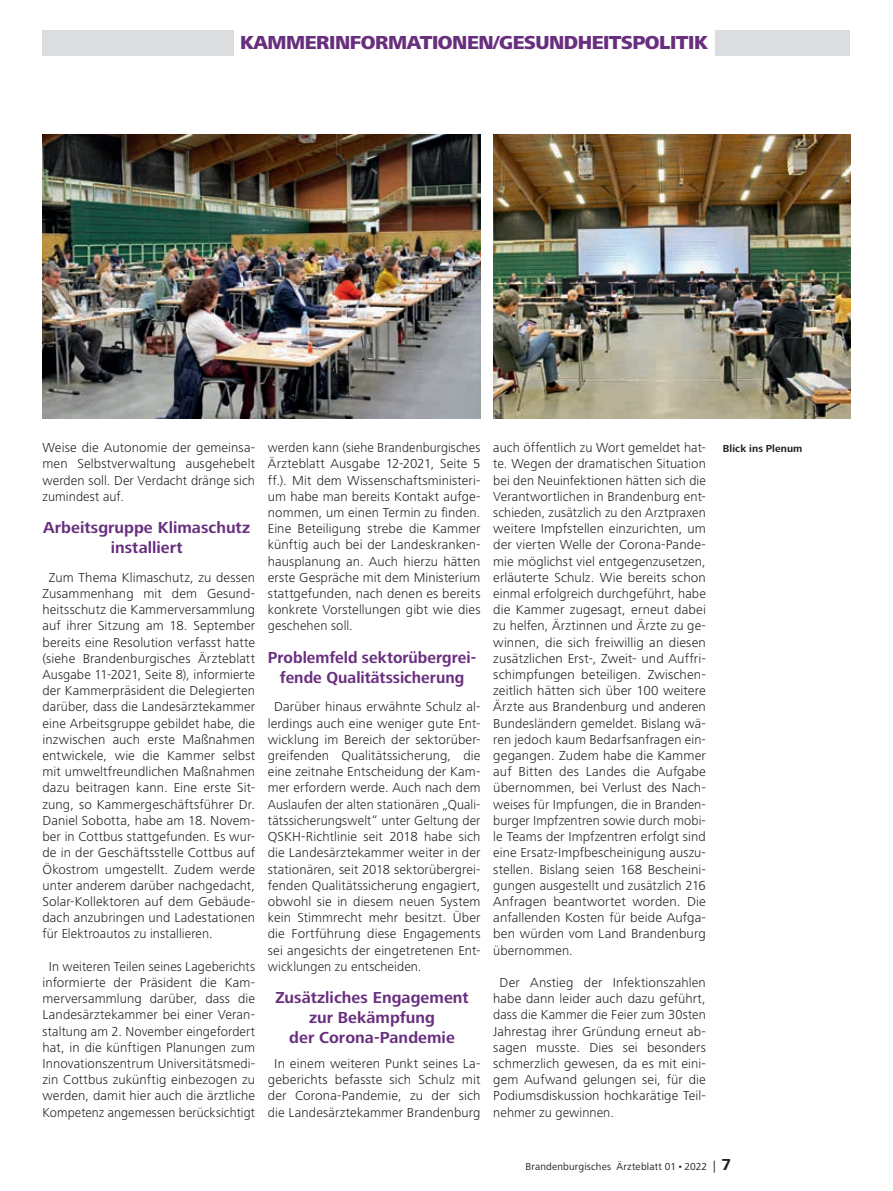
<style>
.page{position:relative;width:893px;height:1191px;background:#fff}
.page>*{position:absolute;margin:0;border:0;box-sizing:border-box;transform-origin:0 0}
.t1{font:800 19.5px "Frutiger Next LT";letter-spacing:-.025em;color:#692f7f}
.t2{font:700 16.5px/19.8px "Frutiger Next LT";color:#692f7f;text-align:center}
.t3{font:300 13.5px/16.2px "Frutiger Next LT";letter-spacing:.005em;color:#231f20;text-align:justify}
.t4{font:300 13.5px/16.2px "Frutiger Next LT";letter-spacing:.005em;color:#231f20;text-align:center;scale:1.04 1}
.t5{font:10.5px "Frutiger Next LT";letter-spacing:.015em;color:#231f20}
.t6{font:700 10.5px "Frutiger Next LT";letter-spacing:.01em;color:#231f20}
.s1{font-size:12px}
.s2{font-weight:700;font-size:16.5px}
</style>
<div class="page">
<div style="left:43px;top:30px;width:807px;height:25px;background:#dcdddf"></div>
<div style="left:234px;top:29px;width:480px;height:27px;background:#fff"></div>
<img style="left:43px;top:134px;width:437px;height:284px">
<img style="left:493px;top:134px;width:357px;height:284px">
<h1 class="t1" style="left:240px;top:32px;width:469px">KAMMERINFORMATIONEN/GESUNDHEITSPOLITIK</h1>
<p class="t3" style="left:43px;top:439px;width:214px">Weise die Autonomie der gemeinsa&shy;men Selbstverwaltung ausgehebelt werden soll. Der Verdacht dränge sich zumindest auf.</p>
<p class="t2" style="left:43px;top:518px;width:208px">Arbeitsgruppe Klimaschutz installiert</p>
<p class="t3" style="left:43px;top:569px;width:214px;text-indent:6px">Zum Thema Klimaschutz, zu dessen Zusammenhang mit dem Gesund&shy;heitsschutz die Kammerversammlung auf ihrer Sitzung am 18. September bereits eine Resolution verfasst hatte (siehe Brandenburgisches Ärzteblatt Ausgabe 11-2021, Seite 8), informierte der Kammerpräsident die Delegierten darüber, dass die Landesärztekammer eine Arbeitsgruppe gebildet habe, die inzwischen auch erste Maßnahmen entwickele, wie die Kammer selbst mit umweltfreundlichen Maßnahmen dazu beitragen kann. Eine erste Sit&shy;zung, so Kammergeschäftsführer Dr.<br>Daniel Sobotta, habe am 18. Novem&shy;ber in Cottbus stattgefunden. Es wur&shy;de in der Geschäftsstelle Cottbus auf Ökostrom umgestellt. Zudem werde unter anderem darüber nachgedacht, Solar-Kollektoren auf dem Gebäude&shy;dach anzubringen und Ladestationen für Elektroautos zu installieren.</p>
<p class="t3" style="left:43px;top:958px;width:214px;text-align:center">In weiteren Teilen seines Lageberichts informierte der Präsident die Kam&shy;merversammlung darüber, dass die Landesärztekammer bei einer Veran&shy;staltung am 2. November eingefordert hat, in die künftigen Planungen zum Innovationszentrum Universitätsmedi&shy;zin Cottbus zukünftig einbezogen zu werden, damit hier auch die ärztliche Kompetenz angemessen berücksichtigt</p>
<p class="t3" style="left:268px;top:439px;width:214px">werden kann (siehe Brandenburgisches Ärzteblatt Ausgabe 12-2021, Seite 5 ff.). Mit dem Wissenschaftsministeri&shy;um habe man bereits Kontakt aufge&shy;nommen, um einen Termin zu finden.<br>Eine Beteiligung strebe die Kammer künftig auch bei der Landeskranken&shy;hausplanung an. Auch hierzu hätten erste Gespräche mit dem Ministerium stattgefunden, nach denen es bereits konkrete Vorstellungen gibt wie dies geschehen soll.</p>
<p class="t2" style="left:268px;top:647px;width:210px">Problemfeld sektorübergrei&shy;fende Qualitätssicherung</p>
<p class="t3" style="left:268px;top:699px;width:214px;text-indent:6px">Darüber hinaus erwähnte Schulz al&shy;lerdings auch eine weniger gute Ent&shy;wicklung im Bereich der sektorüber&shy;greifenden Qualitätssicherung, die eine zeitnahe Entscheidung der Kam&shy;mer erfordern werde. Auch nach dem Auslaufen der alten stationären „Quali&shy;tätssicherungswelt“ unter Geltung der QSKH-Richtlinie seit 2018 habe sich die Landesärztekammer weiter in der stationären, seit 2018 sektorübergrei&shy;fenden Qualitätssicherung engagiert, obwohl sie in diesem neuen System kein Stimmrecht mehr besitzt. Über die Fortführung diese Engagements sei angesichts der eingetretenen Ent&shy;wicklungen zu entscheiden.</p>
<p class="t2" style="left:275px;top:987px;width:195px">Zusätzliches Engagement zur Bekämpfung<br>der Corona-Pandemie</p>
<p class="t4" style="left:268px;top:1055px;width:206px">In einem weiteren Punkt seines La&shy;geberichts befasste sich Schulz mit der Corona-Pandemie, zu der sich die Landesärztekammer Brandenburg</p>
<p class="t3" style="left:493px;top:439px;width:214px">auch öffentlich zu Wort gemeldet hat&shy;te. Wegen der dramatischen Situation bei den Neuinfektionen hätten sich die Verantwortlichen in Brandenburg ent&shy;schieden, zusätzlich zu den Arztpraxen weitere Impfstellen einzurichten, um der vierten Welle der Corona-Pande&shy;mie möglichst viel entgegenzusetzen, erläuterte Schulz. Wie bereits schon einmal erfolgreich durchgeführt, habe die Kammer zugesagt, erneut dabei zu helfen, Ärztinnen und Ärzte zu ge&shy;winnen, die sich freiwillig an diesen zusätzlichen Erst-, Zweit- und Auffri&shy;schimpfungen beteiligen. Zwischen&shy;zeitlich hätten sich über 100 weitere Ärzte aus Brandenburg und anderen Bundesländern gemeldet. Bislang wä&shy;ren jedoch kaum Bedarfsanfragen ein&shy;gegangen. Zudem habe die Kammer auf Bitten des Landes die Aufgabe übernommen, bei Verlust des Nach&shy;weises für Impfungen, die in Branden&shy;burger Impfzentren sowie durch mobi&shy;le Teams der Impfzentren erfolgt sind eine Ersatz-Impfbescheinigung auszu&shy;stellen. Bislang seien 168 Bescheini&shy;gungen ausgestellt und zusätzlich 216<br>Anfragen beantwortet worden. Die anfallenden Kosten für beide Aufga&shy;ben würden vom Land Brandenburg übernommen.</p>
<p class="t3" style="left:493px;top:974px;width:214px;text-indent:6px">Der Anstieg der Infektionszahlen habe dann leider auch dazu geführt, dass die Kammer die Feier zum 30sten Jahrestag ihrer Gründung erneut ab&shy;sagen musste. Dies sei besonders schmerzlich gewesen, da es mit eini&shy;gem Aufwand gelungen sei, für die Podiumsdiskussion hochkarätige Teil&shy;nehmer zu gewinnen.</p>
<p class="t6" style="left:723px;top:443px;width:81px">Blick ins Plenum</p>
<p class="t5" style="left:525px;top:1160px;width:207px">Brandenburgisches Ärzteblatt 01•2022 <span class="s1">|</span> <span class="s2">7</span></p>
</div>
